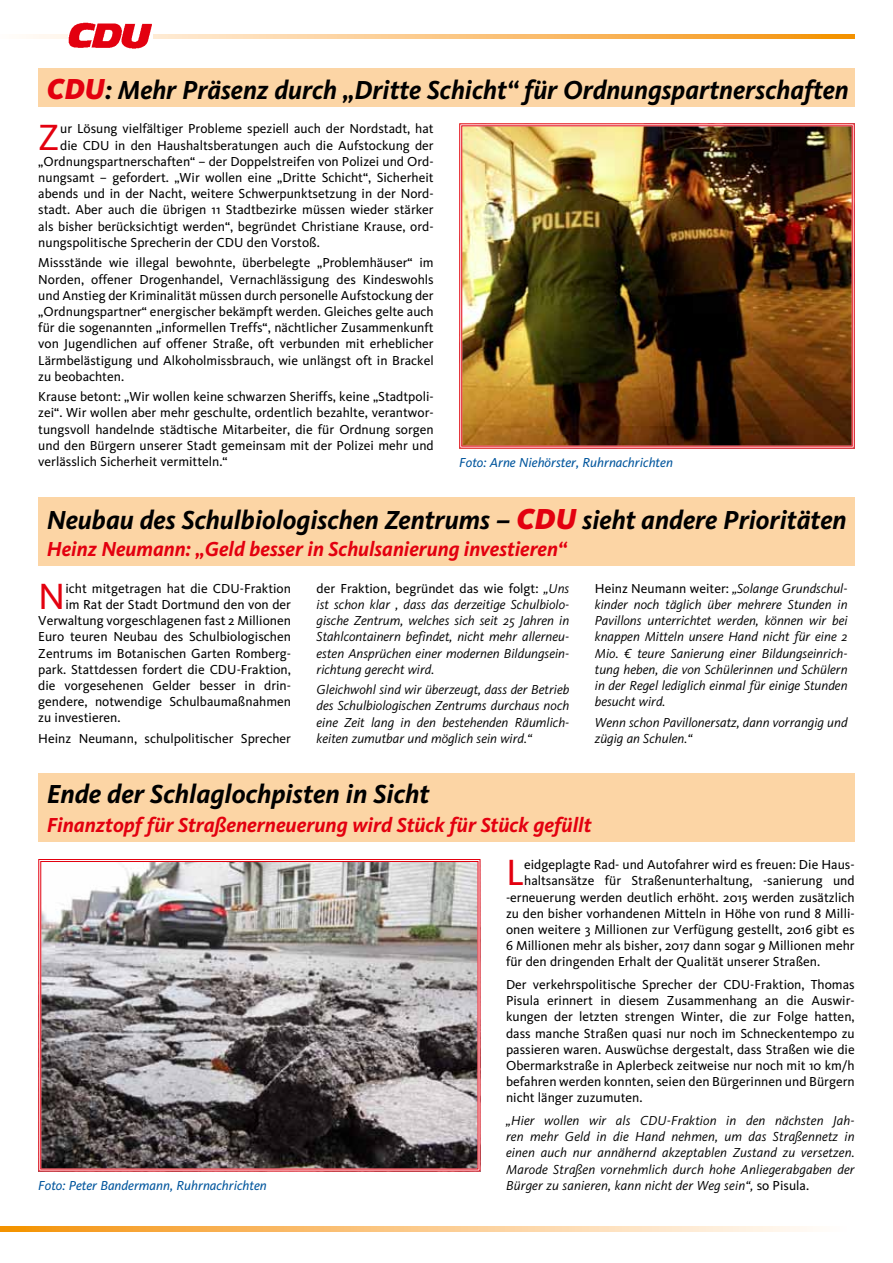
<style>
.page{position:relative;width:893px;height:1263px;background:#fff}
.page>*{position:absolute;margin:0;border:0;box-sizing:border-box;transform-origin:0 0}
.t1{font:37.8px "Kievit";color:#e3000f}
.t2{font:italic 700 27px "Kievit";color:#000}
.t3{font:italic 700 21px "Kievit";color:#e3000f}
.t4{font:13.5px/16.2px "Kievit";color:#000;text-align:justify}
.t5{font:italic 13.5px/16.2px "Kievit";color:#000;text-align:justify}
.t6{font:italic 13.5px "Kievit";color:#00559d}
.s1{font-weight:900;font-size:30px;color:#e3000f}
.s2{font-style:normal}
</style>
<div class="page">
<svg style="left:29px;top:34px;width:826px;height:4px;background:#fac278"></svg>
<svg style="left:0;top:1227px;width:810px;height:4px;background:#fac783"></svg>
<img style="left:68px;top:23px;width:85px;height:25px">
<div style="left:38px;top:68px;width:817px;height:38px;background:#fcd5a5"></div>
<img style="left:459px;top:123px;width:396px;height:326px">
<svg style="left:38px;top:859px;width:443px;height:313px;background:#908788"></svg>
<div style="left:38px;top:774px;width:817px;height:68px;background:#fcd5a5"></div>
<div style="left:38px;top:497px;width:817px;height:69px;background:#fcd5a5"></div>
<h2 class="t2" style="left:47px;top:74px;width:803px"><span class="s1">CDU</span>: Mehr Präsenz durch „Dritte Schicht“ für Ordnungspartnerschaften</h2>
<h1 class="t1" style="left:38px;top:116px;width:23px">Z</h1>
<p class="t4" style="left:60px;top:121px;width:375px">ur Lösung vielfältiger Probleme speziell auch der Nordstadt, hat</p>
<p class="t4" style="left:60px;top:137px;width:375px">die CDU in den Haushaltsberatungen auch die Aufstockung der</p>
<p class="t4" style="left:38px;top:153px;width:397px">„Ordnungspartnerschaften“ – der Doppelstreifen von Polizei und Ord-</p>
<p class="t4" style="left:38px;top:170px;width:397px">nungsamt – gefordert. „Wir wollen eine „Dritte Schicht“, Sicherheit</p>
<p class="t4" style="left:38px;top:186px;width:397px">abends und in der Nacht, weitere Schwerpunktsetzung in der Nord-</p>
<p class="t4" style="left:38px;top:202px;width:397px">stadt. Aber auch die übrigen 11 Stadtbezirke müssen wieder stärker</p>
<p class="t4" style="left:38px;top:218px;width:397px">als bisher berücksichtigt werden“, begründet Christiane Krause, ord-</p>
<p class="t4" style="left:38px;top:234px;width:283px">nungspolitische Sprecherin der CDU den Vorstoß.</p>
<p class="t4" style="left:38px;top:255px;width:397px">Missstände wie illegal bewohnte, überbelegte „Problemhäuser“ im Norden, offener Drogenhandel, Vernachlässigung des Kindeswohls und Anstieg der Kriminalität müssen durch personelle Aufstockung der „Ordnungspartner“ energischer bekämpft werden. Gleiches gelte auch für die sogenannten „informellen Treffs“, nächtlicher Zusammenkunft von Jugendlichen auf offener Straße, oft verbunden mit erheblicher Lärmbelästigung und Alkoholmissbrauch, wie unlängst oft in Brackel zu beobachten.</p>
<p class="t4" style="left:38px;top:389px;width:397px">Krause betont: „Wir wollen keine schwarzen Sheriffs, keine „Stadtpoli&shy;zei“. Wir wollen aber mehr geschulte, ordentlich bezahlte, verantwor&shy;tungsvoll handelnde städtische Mitarbeiter, die für Ordnung sorgen und den Bürgern unserer Stadt gemeinsam mit der Polizei mehr und verlässlich Sicherheit vermitteln.“</p>
<p class="t6" style="left:459px;top:455px;width:215px">Foto: Arne Niehörster, Ruhrnachrichten</p>
<h2 class="t2" style="left:47px;top:503px;width:801px">Neubau des Schulbiologischen Zentrums – <span class="s1">CDU</span> sieht andere Prioritäten</h2>
<h3 class="t3" style="left:47px;top:536px;width:522px">Heinz Neumann: „Geld besser in Schulsanierung investieren“</h3>
<h1 class="t1" style="left:38px;top:575px;width:29px">N</h1>
<p class="t4" style="left:65px;top:580px;width:227px">icht mitgetragen hat die CDU-Fraktion</p>
<p class="t4" style="left:65px;top:596px;width:227px">im Rat der Stadt Dortmund den von der</p>
<p class="t4" style="left:38px;top:613px;width:254px">Verwaltung vorgeschlagenen fast 2 Millionen</p>
<p class="t4" style="left:38px;top:629px;width:254px">Euro teuren Neubau des Schulbiologischen</p>
<p class="t4" style="left:38px;top:645px;width:254px">Zentrums im Botanischen Garten Romberg-</p>
<p class="t4" style="left:38px;top:661px;width:254px">park. Stattdessen fordert die CDU-Fraktion,</p>
<p class="t4" style="left:38px;top:677px;width:254px">die vorgesehenen Gelder besser in drin-</p>
<p class="t4" style="left:38px;top:694px;width:254px">gendere, notwendige Schulbaumaßnahmen</p>
<p class="t4" style="left:38px;top:710px;width:84px">zu investieren.</p>
<p class="t4" style="left:38px;top:730px;width:254px">Heinz Neumann, schulpolitischer Sprecher</p>
<p class="t5" style="left:317px;top:580px;width:254px"><span class="s2">der Fraktion, begründet das wie folgt:</span> „Uns ist schon klar , dass das derzeitige Schulbiolo&shy;gische Zentrum, welches sich seit 25 Jahren in Stahlcontainern befindet, nicht mehr allerneu&shy;esten Ansprüchen einer modernen Bildungsein&shy;richtung gerecht wird.</p>
<p class="t5" style="left:317px;top:682px;width:254px">Gleichwohl sind wir überzeugt, dass der Betrieb des Schulbiologischen Zentrums durchaus noch eine Zeit lang in den bestehenden Räumlich&shy;keiten zumutbar und möglich sein wird.“</p>
<p class="t5" style="left:595px;top:580px;width:254px"><span class="s2">Heinz Neumann weiter:</span> „Solange Grundschul&shy;kinder noch täglich über mehrere Stunden in Pavillons unterrichtet werden, können wir bei knappen Mitteln unsere Hand nicht für eine 2<br>Mio. € teure Sanierung einer Bildungseinrich&shy;tung heben, die von Schülerinnen und Schülern in der Regel lediglich einmal für einige Stunden besucht wird.</p>
<p class="t5" style="left:595px;top:714px;width:254px">Wenn schon Pavillonersatz, dann vorrangig und zügig an Schulen.“</p>
<h2 class="t2" style="left:47px;top:777px;width:385px">Ende der Schlaglochpisten in Sicht</h2>
<h3 class="t3" style="left:47px;top:812px;width:547px">Finanztopf für Straßenerneuerung wird Stück für Stück gefüllt</h3>
<p class="t6" style="left:38px;top:1178px;width:230px">Foto: Peter Bandermann, Ruhrnachrichten</p>
<h1 class="t1" style="left:506px;top:851px;width:20px">L</h1>
<p class="t4" style="left:524px;top:857px;width:332px">eidgeplagte Rad- und Autofahrer wird es freuen: Die Haus-</p>
<p class="t4" style="left:524px;top:873px;width:332px">haltsansätze für Straßenunterhaltung, -sanierung und</p>
<p class="t4" style="left:506px;top:889px;width:350px">-erneuerung werden deutlich erhöht. 2015 werden zusätzlich</p>
<p class="t4" style="left:506px;top:905px;width:350px">zu den bisher vorhandenen Mitteln in Höhe von rund 8 Milli-</p>
<p class="t4" style="left:506px;top:921px;width:350px">onen weitere 3 Millionen zur Verfügung gestellt, 2016 gibt es</p>
<p class="t4" style="left:506px;top:938px;width:350px">6 Millionen mehr als bisher, 2017 dann sogar 9 Millionen mehr</p>
<p class="t4" style="left:506px;top:954px;width:316px">für den dringenden Erhalt der Qualität unserer Straßen.</p>
<p class="t4" style="left:506px;top:976px;width:350px">Der verkehrspolitische Sprecher der CDU-Fraktion, Thomas Pisula erinnert in diesem Zusammenhang an die Auswir&shy;kungen der letzten strengen Winter, die zur Folge hatten, dass manche Straßen quasi nur noch im Schneckentempo zu passieren waren. Auswüchse dergestalt, dass Straßen wie die Obermarkstraße in Aplerbeck zeitweise nur noch mit 10 km/h befahren werden konnten, seien den Bürgerinnen und Bürgern nicht länger zuzumuten.</p>
<p class="t5" style="left:506px;top:1112px;width:350px">„Hier wollen wir als CDU-Fraktion in den nächsten Jah&shy;ren mehr Geld in die Hand nehmen, um das Straßennetz in einen auch nur annähernd akzeptablen Zustand zu versetzen.<br>Marode Straßen vornehmlich durch hohe Anliegerabgaben der Bürger zu sanieren, kann nicht der Weg sein“, <span class="s2">so Pisula.</span></p>
</div>
